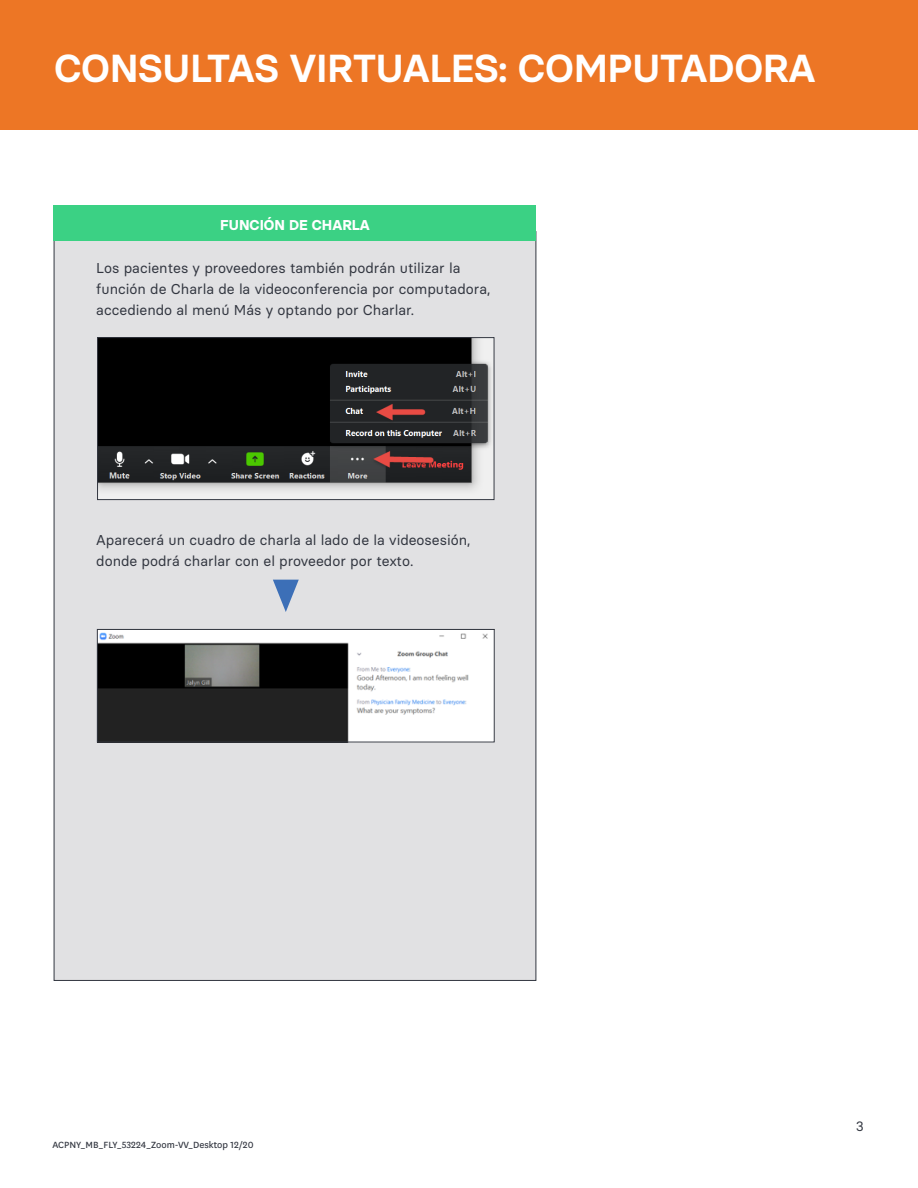
<style>
.page{position:relative;width:918px;height:1188px;background:#fff}
.page>*{position:absolute;margin:0;border:0;box-sizing:border-box;transform-origin:0 0}
.t1{font:600 39px "Basier Circle";letter-spacing:-.01em;color:#fff}
.List_1{font:14.25px/21px "Basier Circle";color:#323640}
.List_1-2{font:700 14.25px "Basier Circle";color:#fff}
.t2{font:13.5px "Basier Circle";color:#323640}
.EMB_Disclaimer___Nat{font:10.5px "National";color:#323640}
</style>
<div class="page">
<div style="left:54px;top:231px;width:482px;height:750px;background:#e1e1e3"></div>
<div style="left:54px;top:205px;width:482px;height:36px;background:#3bd184"></div>
<div style="left:0;top:0;width:918px;height:130px;background:#ed7625"></div>
<img style="left:99px;top:339px;width:393px;height:159px">
<div style="left:97px;top:337px;width:397px;height:163px;border:1px solid #323640"></div>
<svg style="left:273px;top:580px;width:26px;height:32px"></svg>
<img style="left:99px;top:631px;width:393px;height:109px">
<div style="left:97px;top:629px;width:397px;height:113px;border:1px solid #323640"></div>
<h2 class="t1" style="left:54px;top:44px;width:763px">CONSULTAS VIRTUALES: COMPUTADORA</h2>
<p class="List_1-2" style="left:220px;top:216px;width:151px">FUNCIÓN DE CHARLA</p>
<p class="List_1" style="left:96px;top:257px;width:396px">Los pacientes y proveedores también podrán utilizar la función de Charla de la videoconferencia por computadora, accediendo al menú Más y optando por Charlar.</p>
<p class="List_1" style="left:96px;top:529px;width:376px">Aparecerá un cuadro de charla al lado de la videosesión, donde podrá charlar con el proveedor por texto.</p>
<p class="EMB_Disclaimer___Nat" style="left:52px;top:1138px;width:203px">ACPNY_MB_FLY_53224_Zoom-VV_Desktop 12/20</p>
<p class="t2" style="left:856px;top:1118px;width:10px">3</p>
</div>
